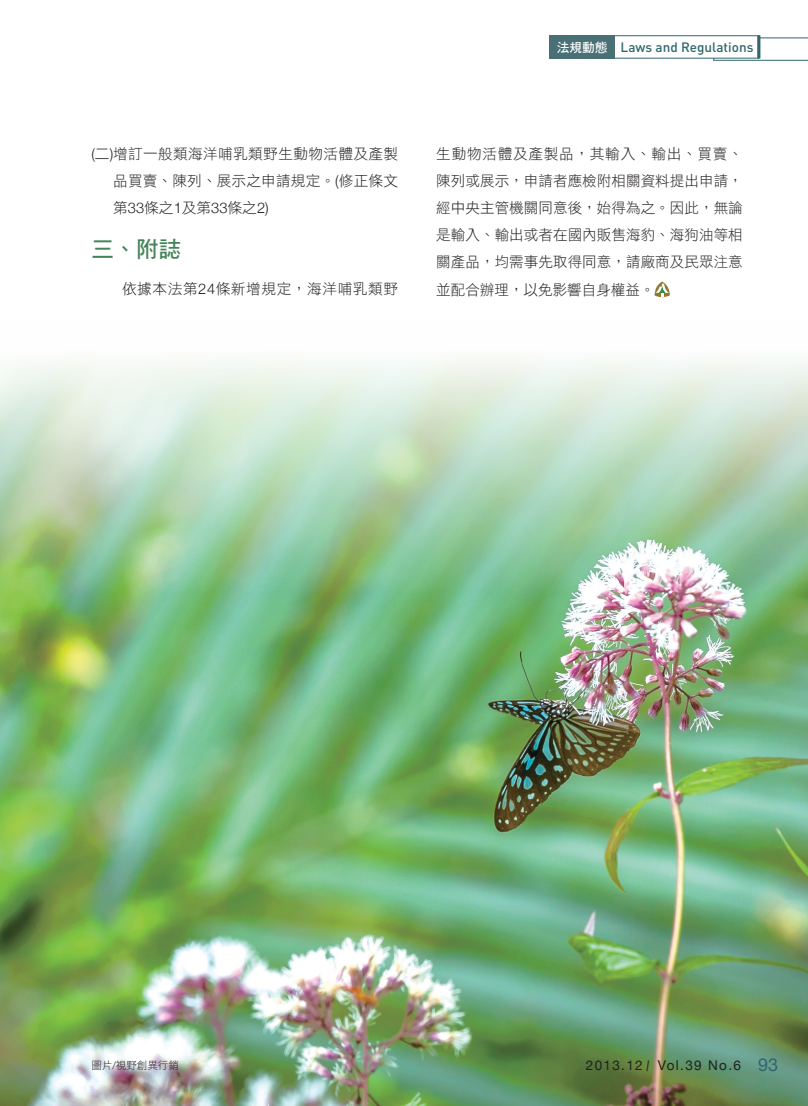
<style>
.page{position:relative;width:808px;height:1106px;background:#fff}
.page>*{position:absolute;margin:0;border:0;box-sizing:border-box;transform-origin:0 0}
.中標{font:22.5px "DF Hei Std W7";color:#45845a}
.內文{font:14.7px/27.2px "DF Hei Std W3";letter-spacing:.005em;color:#231f20;text-align:justify}
.內文-2{font:14.7px "DF Hei Std W3";letter-spacing:.035em;color:#231f20}
.t1{font:13.5px "Helvetica Neue";letter-spacing:.1em;color:#231f20}
.t2{font:500 13.5px "DIN";color:#30676c}
.t3{font:12.75px "DF Hei Std W7";color:#fff}
.圖說2{font:10.5px "DF Hei Std W3";color:#231f20}
.s1{font-family:"Helvetica Neue";font-weight:300}
.s2{font-size:18px;color:#30676c}
</style>
<div class="page">
<img style="left:0;top:360px;width:808px;height:746px">
<svg style="left:713px;top:38px;width:95px;height:23px"></svg>
<div style="left:613px;top:35px;width:146px;height:23px;background:#fff;border:1px solid #30676c"></div>
<div style="left:549px;top:35px;width:66px;height:23px;background:#487075"></div>
<hr style="left:757px;top:35px;width:3px;height:23px;background:#30676c">
<svg style="left:654px;top:282px;width:16px;height:16px"></svg>
<svg style="left:644px;top:1060px;width:7px;height:11px"></svg>
<p class="內文" style="left:113px;top:140px;width:286px;text-indent:-22px"><span class="s1">(</span>二<span class="s1">)</span>增訂一般類海洋哺乳類野生動物活體及產製品買賣、陳列、展示之申請規定。<span class="s1">(</span>修正條文第<span class="s1">33</span>條之<span class="s1">1</span>及第<span class="s1">33</span>條之<span class="s1">2)</span></p>
<p class="中標" style="left:91px;top:237px;width:91px">三、附誌</p>
<p class="內文-2" style="left:122px;top:281px;width:278px">依據本法第<span class="s1">24</span>條新增規定，海洋哺乳類野</p>
<p class="t3" style="left:557px;top:40px;width:52px">法規動態</p>
<p class="t2" style="left:621px;top:38px;width:134px">Laws and Regulations</p>
<p class="內文" style="left:436px;top:140px;width:308px">生動物活體及產製品，其輸入、輸出、買賣、陳列或展示，申請者應檢附相關資料提出申請，經中央主管機關同意後，始得為之。因此，無論是輸入、輸出或者在國內販售海豹、海狗油等相關產品，均需事先取得同意，請廠商及民眾注意並配合辦理，以免影響自身權益。</p>
<p class="圖說2" style="left:91px;top:1059px;width:89px">圖片<span class="s1">/</span>視野創異行銷</p>
<p class="t1" style="left:586px;top:1057px;width:58px">2013.12</p>
<p class="t1" style="left:658px;top:1057px;width:122px">Vol.39 No.6 <span class="s2">93</span></p>
</div>
